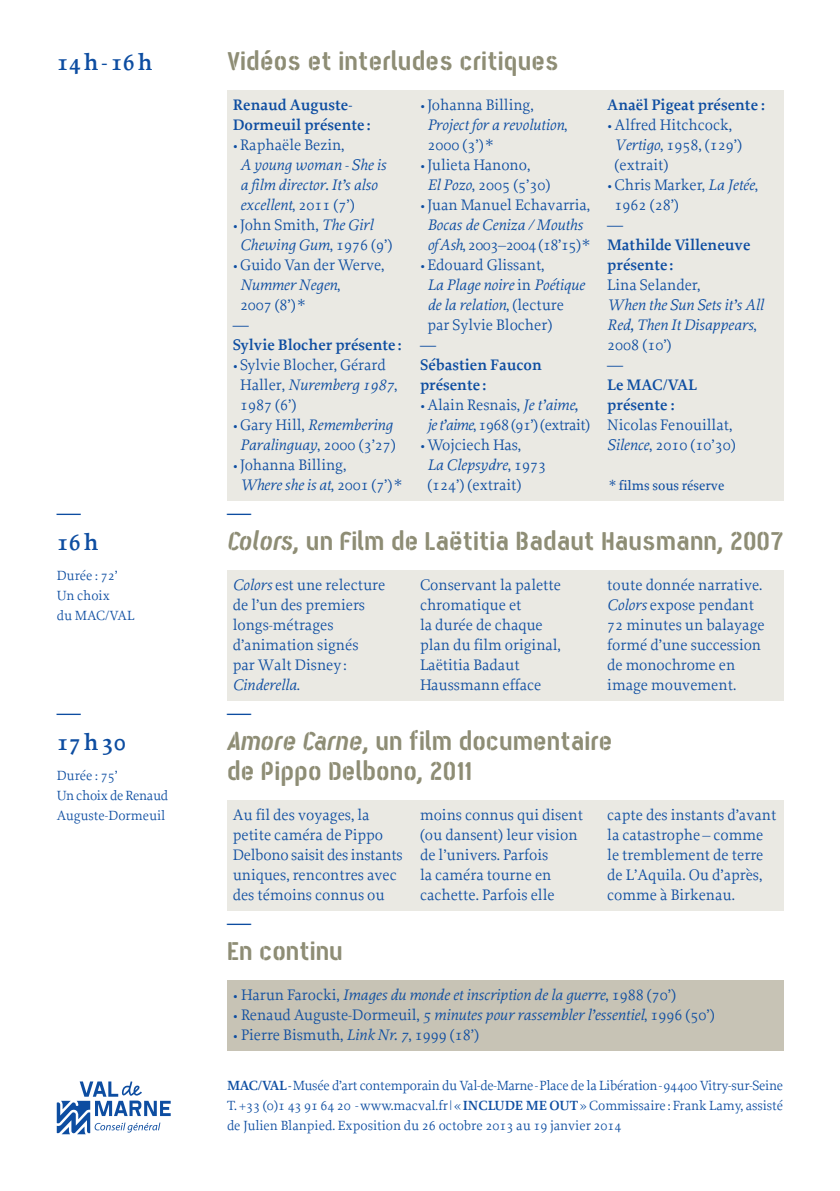
<style>
.page{position:relative;width:840px;height:1191px;background:#fff}
.page>*{position:absolute;margin:0;border:0;box-sizing:border-box;transform-origin:0 0}
.t1{font:700 30px/30px "Mac Mac Stencil";color:#8e8d75}
.t2{font:600 24px/30px "Proforma";color:#0d4da1}
.t3{font:16px/20px "Proforma";color:#0d4da1}
.t4{font:italic 16px/20px "Proforma";color:#0d4da1}
.t5{font:600 16px/20px "Proforma";color:#0d4da1}
.t6{font:16px/20px "Proforma";letter-spacing:-.03em;color:#0d4da1}
.t7{font:14px/20px "Proforma";color:#0d4da1}
.t8{font:500 14px "Proforma";color:#0d4da1}
.s1{font-style:normal}
.s2{font-style:italic}
.s3{font-weight:600}
</style>
<div class="page">
<div style="left:227px;top:90px;width:555px;height:410px;background:#eae9e3"></div>
<div style="left:227px;top:570px;width:555px;height:130px;background:#eae9e3"></div>
<div style="left:227px;top:800px;width:555px;height:110px;background:#eae9e3"></div>
<svg style="left:57px;top:1081px;width:114px;height:53px"></svg>
<div style="left:227px;top:980px;width:555px;height:70px;background:#c7c3b5"></div>
<h2 class="t2" style="left:57px;top:47px;width:97px">14 h - 16 h</h2>
<h2 class="t2" style="left:57px;top:497px;width:43px">—<br>16 h</h2>
<p class="t7" style="left:57px;top:565px;width:79px">Durée : 72’<br>Un choix<br>du MAC/VAL</p>
<h2 class="t2" style="left:57px;top:697px;width:70px">—<br>17 h 30</h2>
<p class="t7" style="left:57px;top:765px;width:113px">Durée : 75’<br>Un choix de Renaud<br>Auguste-Dormeuil</p>
<h1 class="t1" style="left:227px;top:48px;width:333px">Vidéos et interludes critiques</h1>
<p class="t5" style="left:232px;top:95px;width:139px">Renaud Auguste-<br>Dormeuil présente :</p>
<p class="t3" style="left:232px;top:135px;width:113px">• Raphaële Bezin,</p>
<p class="t4" style="left:240px;top:154px;width:147px">A young woman - She is a film director. It’s also excellent<span class="s1">, 2011 (7’)</span></p>
<p class="t3" style="left:240px;top:215px;width:154px;text-indent:-7px">• John Smith, <span class="s2">The Girl<br>Chewing Gum</span>, 1976 (9’)</p>
<p class="t3" style="left:240px;top:255px;width:146px;text-indent:-7px">• Guido Van der Werve,<br><span class="s2">Nummer Negen</span>,<br>2007 (8’)*</p>
<p class="t5" style="left:232px;top:315px;width:170px">—<br>Sylvie Blocher présente :</p>
<p class="t3" style="left:240px;top:355px;width:159px;text-indent:-7px">• Sylvie Blocher, Gérard<br>Haller, <span class="s2">Nuremberg 1987</span>,<br>1987 (6’)</p>
<p class="t4" style="left:232px;top:414px;width:165px;text-align:center"><span class="s1">• Gary Hill,</span> Remembering<br>Paralinguay<span class="s1">, 2000 (3’27)</span></p>
<p class="t3" style="left:240px;top:455px;width:163px;text-indent:-7px">• Johanna Billing,<br><span class="s2">Where she is at</span>, 2001 (7’)*</p>
<p class="t3" style="left:427px;top:95px;width:141px;text-indent:-7px">• Johanna Billing,<br><span class="s2">Project for a revolution</span>,<br>2000 (3’) *</p>
<p class="t3" style="left:427px;top:155px;width:125px;text-indent:-7px">• Julieta Hanono,<br><span class="s2">El Pozo</span>, 2005 (5’30)</p>
<p class="t3" style="left:420px;top:195px;width:172px">• Juan Manuel Echavarria,</p>
<p class="t4" style="left:427px;top:214px;width:164px">Bocas de Ceniza / Mouths of Ash<span class="s1">, 2003–2004 (18’15)</span><sup>*</sup></p>
<p class="t3" style="left:427px;top:255px;width:159px;text-indent:-7px">• Edouard Glissant,<br><span class="s2">La Plage noire</span> in <span class="s2">Poétique de la relation</span>, (lecture par Sylvie Blocher)</p>
<p class="t5" style="left:420px;top:335px;width:123px">—<br>Sébastien Faucon présente :</p>
<p class="t6" style="left:427px;top:395px;width:164px;text-indent:-7px">• Alain Resnais, <span class="s2">Je t’aime, je t’aime</span>, 1968 (91’) (extrait)</p>
<p class="t3" style="left:427px;top:435px;width:120px;text-indent:-7px">• Wojciech Has,<br><span class="s2">La Clepsydre</span>, 1973 (124’) (extrait)</p>
<p class="t5" style="left:607px;top:95px;width:159px">Anaël Pigeat présente :</p>
<p class="t3" style="left:614px;top:115px;width:129px;text-indent:-7px">• Alfred Hitchcock,<br><span class="s2">Vertigo</span>, 1958, (129’) (extrait)</p>
<p class="t3" style="left:614px;top:175px;width:145px;text-indent:-7px">• Chris Marker, <span class="s2">La Jetée</span>,<br>1962 (28’)</p>
<p class="t5" style="left:607px;top:215px;width:145px">—<br>Mathilde Villeneuve présente :</p>
<p class="t3" style="left:607px;top:275px;width:95px">Lina Selander,</p>
<p class="t4" style="left:607px;top:294px;width:158px">When the Sun Sets it’s All<br>Red, Then It Disappears<span class="s1">,<br>2008 (10’)</span></p>
<p class="t5" style="left:607px;top:355px;width:91px">—<br>Le MAC/VAL présente :</p>
<p class="t3" style="left:607px;top:415px;width:130px">Nicolas Fenouillat,<br><span class="s2">Silence</span>, 2010 (10’30)</p>
<p class="t8" style="left:608px;top:477px;width:117px">* films sous réserve</p>
<h2 class="t2" style="left:227px;top:497px;width:25px">—</h2>
<h1 class="t1" style="left:227px;top:528px;width:558px"><span class="s2">Colors</span>, un Film de Laëtitia Badaut Hausmann, 2007</h1>
<p class="t3" style="left:232px;top:575px;width:154px"><span class="s2">Colors</span> est une relecture de l’un des premiers longs-métrages d’animation signés<br>par Walt Disney:<br><span class="s2">Cinderella</span>.</p>
<p class="t3" style="left:420px;top:575px;width:142px">Conservant la palette chromatique et<br>la durée de chaque plan du film original,<br>Laëtitia Badaut<br>Haussmann efface</p>
<p class="t3" style="left:607px;top:575px;width:159px">toute donnée narrative.<br><span class="s2">Colors</span> expose pendant<br>72 minutes un balayage formé d’une succession de monochrome en image mouvement.</p>
<h2 class="t2" style="left:227px;top:697px;width:25px">—</h2>
<h1 class="t1" style="left:227px;top:728px;width:386px"><span class="s2">Amore Carne</span>, un film documentaire de Pippo Delbono, 2011</h1>
<p class="t3" style="left:232px;top:805px;width:171px">Au fil des voyages, la petite caméra de Pippo<br>Delbono saisit des instants uniques, rencontres avec des témoins connus ou</p>
<p class="t3" style="left:420px;top:805px;width:164px">moins connus qui disent (ou dansent) leur vision de l’univers. Parfois<br>la caméra tourne en cachette. Parfois elle</p>
<p class="t3" style="left:607px;top:805px;width:170px">capte des instants d’avant la catastrophe – comme le tremblement de terre de L’Aquila. Ou d’après, comme à Birkenau.</p>
<h2 class="t2" style="left:227px;top:907px;width:25px">—</h2>
<h1 class="t1" style="left:227px;top:938px;width:117px">En continu</h1>
<p class="t4" style="left:232px;top:984px;width:444px"><span class="s1">• Harun Farocki,</span> Images du monde et inscription de la guerre<span class="s1">, 1988 (70’)</span></p>
<p class="t3" style="left:232px;top:1005px;width:483px">• Renaud Auguste-Dormeuil, <span class="s2">5 minutes pour rassembler l’essentiel</span>, 1996 (50’)</p>
<p class="t3" style="left:232px;top:1025px;width:248px">• Pierre Bismuth, <span class="s2">Link Nr. 7</span>, 1999 (18’)</p>
<p class="t7" style="left:227px;top:1075px;width:557px;text-align:justify"><span class="s3">MAC/VAL -</span> Musée d’art contemporain du Val-de-Marne-Place de la Libération-94400 Vitry-sur-Seine T. +33 (0)1 43 91 64 20 -www.macval.fr | « <span class="s3">INCLUDE ME OUT</span> » Commissaire : Frank Lamy, assisté de Julien Blanpied. Exposition du 26 octobre 2013 au 19 janvier 2014</p>
</div>
